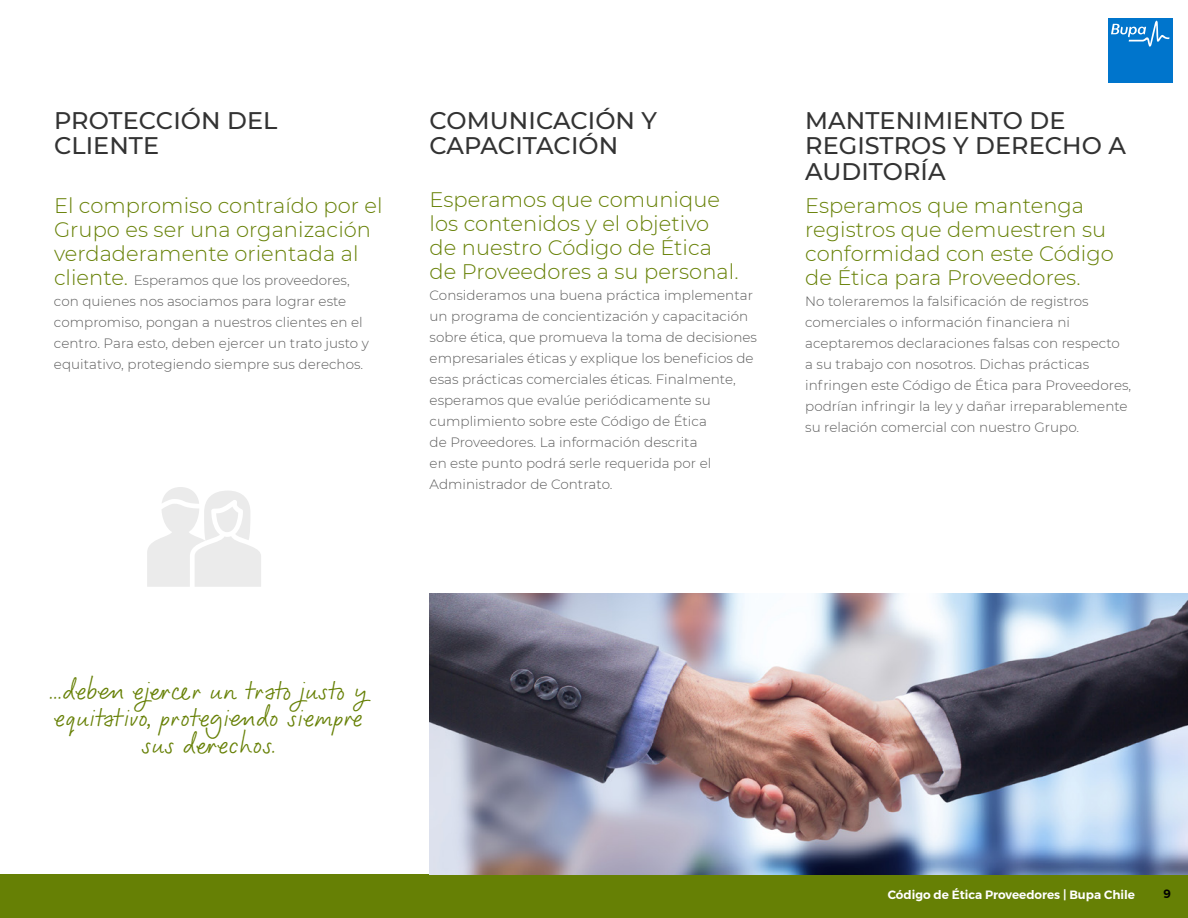
<style>
.page{position:relative;width:1188px;height:918px;background:#fff}
.page>*{position:absolute;margin:0;border:0;box-sizing:border-box;transform-origin:0 0}
.t1{font:40.5px "Bupa Script";color:#668005}
.t2{font:500 24px/25.5px "Montserrat";letter-spacing:.005em;color:#333}
.t3{font:300 21px/24px "Montserrat";letter-spacing:.005em;color:#668005}
.t4{font:300 13.5px/21px "Montserrat";letter-spacing:.005em;color:#5c5c5c}
.t5{font:600 12px "Montserrat";color:#fff}
.t6{font:600 12px "Montserrat";color:#000}
.s1{font-size:21px;color:#668005}
</style>
<div class="page">
<div style="left:0;top:874px;width:1188px;height:44px;background:#668005"></div>
<svg style="left:147px;top:487px;width:114px;height:100px"></svg>
<img style="left:430px;top:594px;width:758px;height:280px">
<div style="left:1108px;top:18px;width:65px;height:64px;background:#0075cc"></div>
<svg style="left:1111px;top:21px;width:59px;height:26px"></svg>
<h2 class="t2" style="left:54px;top:107px;width:225px">PROTECCIÓN DEL<br>CLIENTE</h2>
<h2 class="t2" style="left:430px;top:107px;width:229px">COMUNICACIÓN Y<br>CAPACITACIÓN</h2>
<h3 class="t3" style="left:54px;top:193px;width:330px">El compromiso contraído por el<br>Grupo es ser una organización verdaderamente orientada al</h3>
<p class="t4" style="left:54px;top:269px;width:316px"><span class="s1">cliente.</span> Esperamos que los proveedores, con quienes nos asociamos para lograr este compromiso, pongan a nuestros clientes en el centro. Para esto, deben ejercer un trato justo y equitativo, protegiendo siempre sus derechos.</p>
<h3 class="t3" style="left:430px;top:187px;width:310px">Esperamos que comunique los contenidos y el objetivo de nuestro Código de Ética de Proveedores a su personal.</h3>
<p class="t4" style="left:430px;top:285px;width:329px">Consideramos una buena práctica implementar un programa de concientización y capacitación sobre ética, que promueva la toma de decisiones empresariales éticas y explique los beneficios de esas prácticas comerciales éticas. Finalmente, esperamos que evalúe periódicamente su cumplimiento sobre este Código de Ética<br>de Proveedores. La información descrita<br>en este punto podrá serle requerida por el Administrador de Contrato.</p>
<h2 class="t2" style="left:805px;top:107px;width:322px">MANTENIMIENTO DE<br>REGISTROS Y DERECHO A<br>AUDITORÍA</h2>
<h3 class="t3" style="left:805px;top:193px;width:310px">Esperamos que mantenga registros que demuestren su conformidad con este Código de Ética para Proveedores.</h3>
<p class="t4" style="left:805px;top:290px;width:328px">No toleraremos la falsificación de registros comerciales o información financiera ni aceptaremos declaraciones falsas con respecto<br>a su trabajo con nosotros. Dichas prácticas infringen este Código de Ética para Proveedores, podrían infringir la ley y dañar irreparablemente su relación comercial con nuestro Grupo.</p>
<h1 class="t1" style="left:49px;top:669px;width:321px">...deben ejercer un trato justo y</h1>
<h1 class="t1" style="left:54px;top:696px;width:311px">equitativo, protegiendo siempre</h1>
<h1 class="t1" style="left:141px;top:723px;width:136px">sus derechos.</h1>
<p class="t5" style="left:888px;top:885px;width:249px">Código de Ética Proveedores | Bupa Chile</p>
<p class="t6" style="left:1164px;top:884px;width:9px">9</p>
</div>
